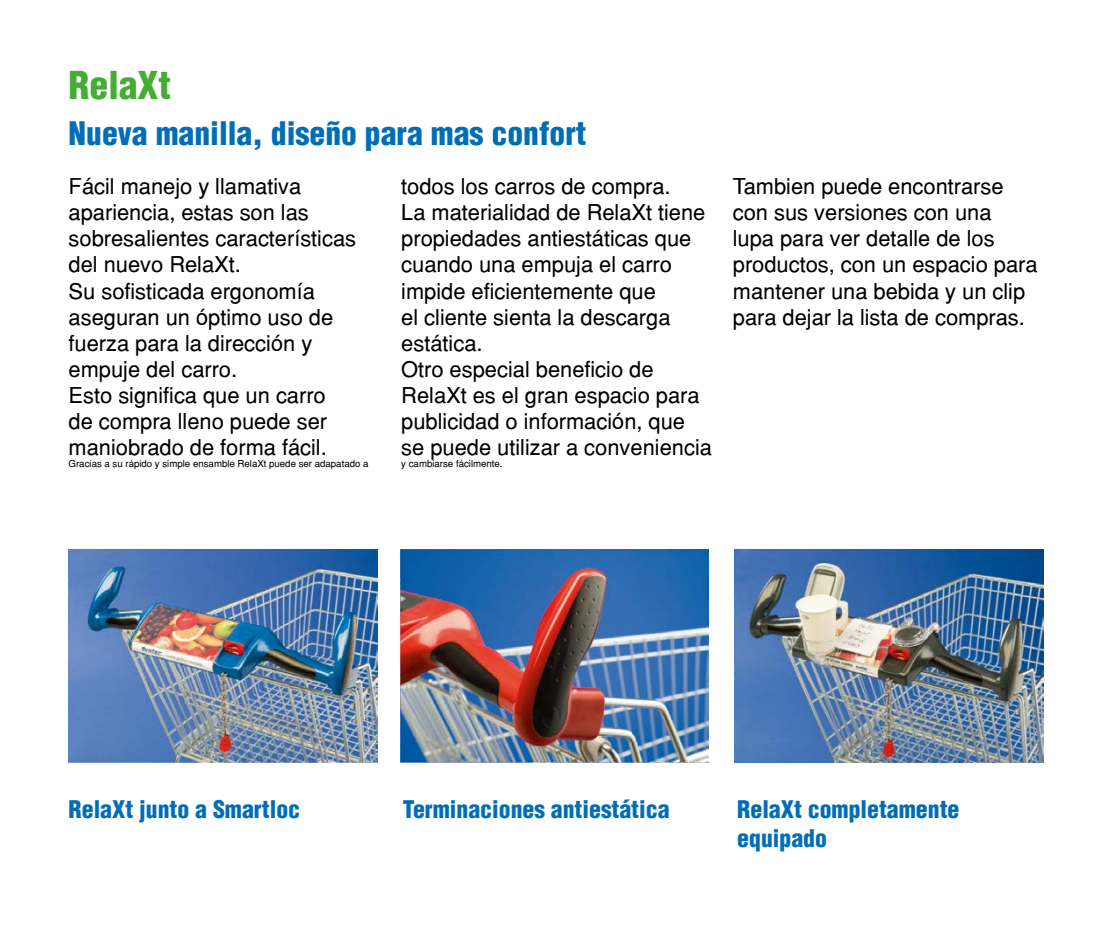
<style>
.page{position:relative;width:1120px;height:952px;background:#fff}
.page>*{position:absolute;margin:0;border:0;box-sizing:border-box;transform-origin:0 0}
.t1{font:900 condensed 37.62px "Helvetica";color:#45ac34}
.t2{font:900 condensed 31.68px "Helvetica";color:#006eb7}
.t3{font:900 condensed 23.71px/28.5px "Helvetica";color:#006eb7}
.t4{font:21.79px/26.1px "Helvetica";color:#000}
.t5{font:9.62px "Helvetica";color:#000}
</style>
<div class="page">
<img style="left:69px;top:549px;width:308px;height:214px">
<img style="left:400px;top:549px;width:309px;height:214px">
<img style="left:735px;top:549px;width:308px;height:214px">
<h1 class="t1" style="left:69px;top:62px;width:104px">RelaXt</h1>
<h2 class="t2" style="left:69px;top:114px;width:519px">Nueva manilla, diseño para mas confort</h2>
<p class="t4" style="left:69px;top:173px;width:289px">Fácil manejo y llamativa apariencia, estas son las sobresalientes características del nuevo RelaXt.<br>Su sofisticada ergonomía aseguran un óptimo uso de fuerza para la dirección y empuje del carro.<br>Esto significa que un carro<br>de compra lleno puede ser maniobrado de forma fácil.</p>
<p class="t5" style="left:69px;top:458px;width:301px">Gracias a su rápido y simple ensamble RelaXt puede ser adapatado a</p>
<p class="t4" style="left:401px;top:173px;width:312px">todos los carros de compra.<br>La materialidad de RelaXt tiene propiedades antiestáticas que cuando una empuja el carro impide eficientemente que<br>el cliente sienta la descarga estática.<br>Otro especial beneficio de<br>RelaXt es el gran espacio para publicidad o información, que se puede utilizar a conveniencia</p>
<p class="t5" style="left:401px;top:458px;width:103px">y cambiarse fácilmente.</p>
<p class="t4" style="left:733px;top:173px;width:306px">Tambien puede encontrarse con sus versiones con una lupa para ver detalle de los productos, con un espacio para mantener una bebida y un clip para dejar la lista de compras.</p>
<p class="t3" style="left:69px;top:795px;width:233px">RelaXt junto a Smartloc</p>
<p class="t3" style="left:403px;top:795px;width:268px">Terminaciones antiestática</p>
<p class="t3" style="left:737px;top:795px;width:224px">RelaXt completamente equipado</p>
</div>
